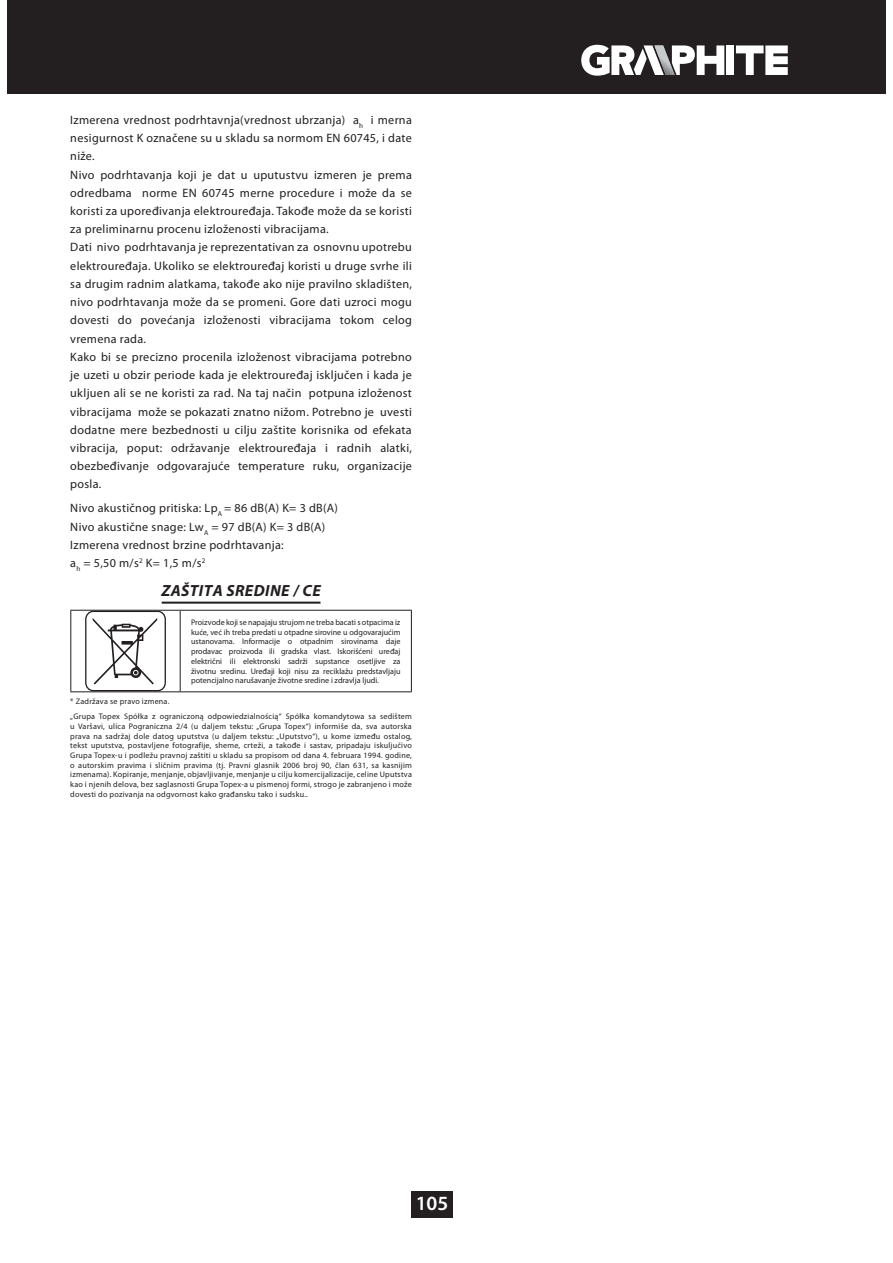
<style>
.page{position:relative;width:893px;height:1263px;background:#fff}
.page>*{position:absolute;margin:0;border:0;box-sizing:border-box;transform-origin:0 0}
.t1{font:600 20.25px "Myriad Pro";color:#fff}
.t2{font:italic 700 16.2px "Myriad Pro";letter-spacing:.025em;color:#231f20}
.t3{font:12.15px/18.1px "Myriad Pro";letter-spacing:.025em;color:#231f20}
.t4{font:8.1px/9.8px "Myriad Pro";letter-spacing:.025em;color:#231f20;text-align:justify}
</style>
<div class="page">
<div style="left:411px;top:1191px;width:42px;height:26px;background:#231f20"></div>
<div style="left:7px;top:0;width:878px;height:93px;background:#231f20"></div>
<svg style="left:736px;top:45px;width:52px;height:30px"></svg>
<div style="left:726px;top:45px;width:8px;height:30px;background:#fff"></div>
<svg style="left:581px;top:45px;width:143px;height:31px"></svg>
<hr style="left:162px;top:602px;width:158px;height:2px;background:#231f20">
<hr style="left:70px;top:610px;width:110px;height:1px;background:#231f20">
<hr style="left:70px;top:611px;width:1px;height:80px;background:#231f20">
<hr style="left:180px;top:610px;width:232px;height:1px;background:#231f20">
<hr style="left:180px;top:611px;width:1px;height:80px;background:#231f20">
<hr style="left:411px;top:611px;width:1px;height:80px;background:#231f20">
<hr style="left:70px;top:691px;width:342px;height:1px;background:#231f20">
<div style="left:85px;top:611px;width:81px;height:80px;border:1px solid #231f20;border-radius:8px"></div>
<svg style="left:93px;top:618px;width:64px;height:66px"></svg>
<p class="t3" style="left:70px;top:112px;width:343px">Izmerena vrednost podrhtavnja(vrednost ubrzanja) a<sub>h</sub> i merna nesigurnost K označene su u skladu sa normom EN 60745, i date niže.<br>Nivo podrhtavanja koji je dat u uputustvu izmeren je prema odredbama norme EN 60745 merne procedure i može da se koristi za upoređivanja elektrouređaja. Takođe može da se koristi za preliminarnu procenu izloženosti vibracijama.<br>Dati nivo podrhtavanja je reprezentativan za osnovnu upotrebu elektrouređaja. Ukoliko se elektrouređaj koristi u druge svrhe ili sa drugim radnim alatkama, takođe ako nije pravilno skladišten, nivo podrhtavanja može da se promeni. Gore dati uzroci mogu dovesti do povećanja izloženosti vibracijama tokom celog vremena rada.<br>Kako bi se precizno procenila izloženost vibracijama potrebno je uzeti u obzir periode kada je elektrouređaj isključen i kada je ukljuen ali se ne koristi za rad. Na taj način potpuna izloženost vibracijama može se pokazati znatno nižom. Potrebno je uvesti dodatne mere bezbednosti u cilju zaštite korisnika od efekata vibracija, poput: održavanje elektrouređaja i radnih alatki, obezbeđivanje odgovarajuće temperature ruku, organizacije posla.</p>
<p class="t3" style="left:70px;top:500px;width:269px">Nivo akustičnog pritiska: Lp<sub>A</sub> = 86 dB(A) K= 3 dB(A)<br>Nivo akustične snage: Lw<sub>A</sub> = 97 dB(A) K= 3 dB(A)<br>Izmerena vrednost brzine podrhtavanja:<br>a<sub>h</sub> = 5,50 m/s<sup>2</sup> K= 1,5 m/s<sup>2</sup></p>
<h2 class="t2" style="left:161px;top:581px;width:161px">ZAŠTITA SREDINE / CE</h2>
<p class="t4" style="left:191px;top:618px;width:211px">Proizvode koji se napajaju strujom ne treba bacati s otpacima iz kuće, već ih treba predati u otpadne sirovine u odgovarajućim ustanovama. Informacije o otpadnim sirovinama daje prodavac proizvoda ili gradska vlast. Iskorišćeni uređaj električni ili elektronski sadrži supstance osetljive za životnu sredinu. Uređaji koji nisu za reciklažu predstavljaju potencijalno narušavanje životne sredine i zdravlja ljudi.</p>
<p class="t4" style="left:70px;top:694px;width:343px;line-height:15.5px">* Zadržava se pravo izmena.<br>„Grupa Topex Spółka z ograniczoną odpowiedzialnością“ Spółka komandytowa sa sedištem</p>
<p class="t4" style="left:70px;top:722px;width:343px">u Varšavi, ulica Pograniczna 2/4 (u daljem tekstu: „Grupa Topex“) informiše da, sva autorska prava na sadržaj dole datog uputstva (u daljem tekstu: „Uputstvo“), u kome između ostalog, tekst uputstva, postavljene fotografije, sheme, crteži, a takođe i sastav, pripadaju iskuljučivo Grupa Topex-u i podležu pravnoj zaštiti u skladu sa propisom od dana 4. februara 1994. godine, o autorskim pravima i sličnim pravima (tj. Pravni glasnik 2006 broj 90, član 631, sa kasnijim izmenama). Kopiranje, menjanje, objavljivanje, menjanje u cilju komercijalizacije, celine Uputstva kao i njenih delova, bez saglasnosti Grupa Topex-a u pismenoj formi, strogo je zabranjeno i može dovesti do pozivanja na odgvornost kako građansku tako i sudsku..</p>
<h1 class="t1" style="left:416px;top:1196px;width:34px">105</h1>
</div>
